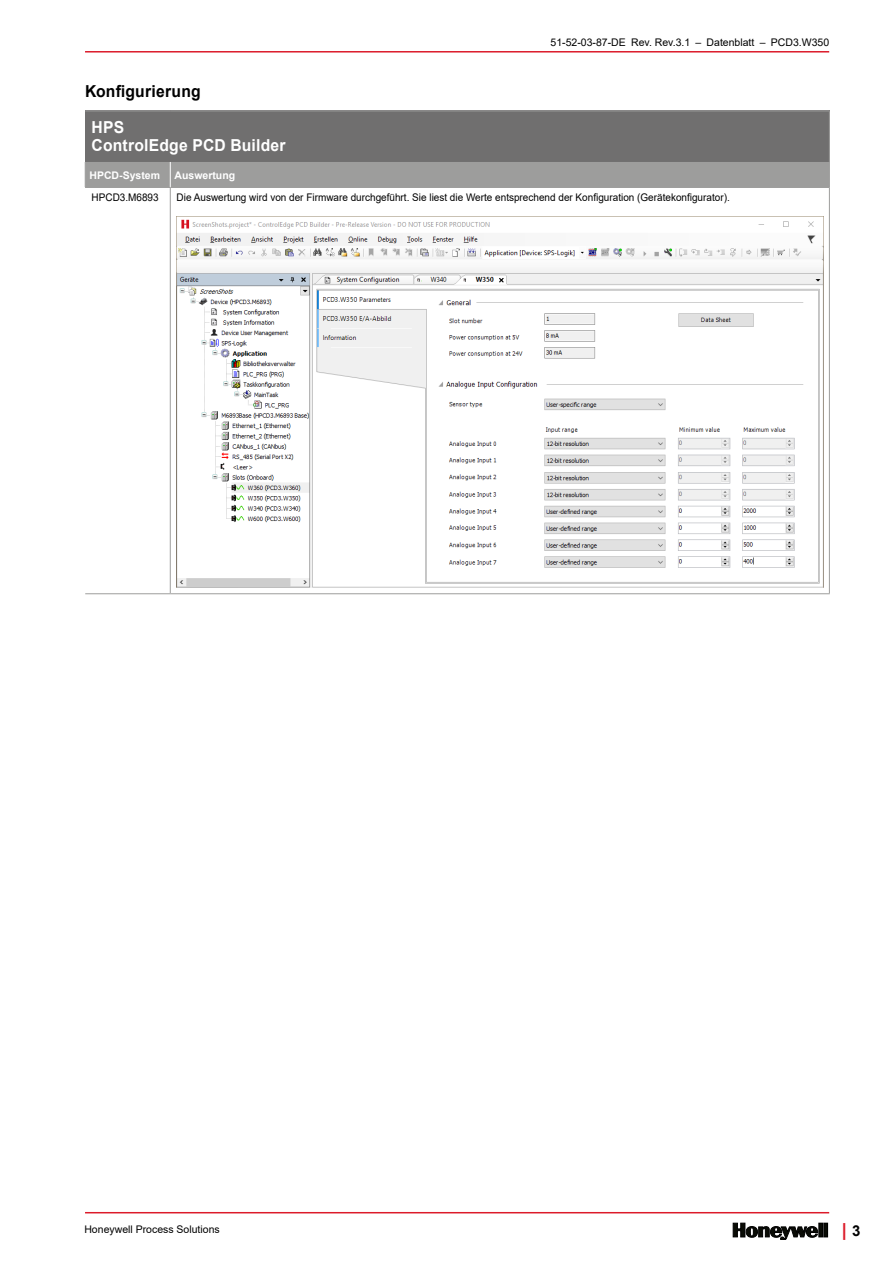
<style>
.page{position:relative;width:893px;height:1263px;background:#fff}
.page>*{position:absolute;margin:0;border:0;box-sizing:border-box;transform-origin:0 0}
.t1{font:700 18px "Arial";color:#dc1b2a}
.Text__Titel_1_Subtit{font:700 16.5px/18px "Arial";letter-spacing:.015em;color:#fff;scale:.95 1}
.Text__Titel_1_Subtit-2{font:700 16.5px "Arial";letter-spacing:.015em;color:#000;scale:.95 1}
.Tables__Data-Row__7{font:10.5px "Arial";color:#000;scale:.95 1}
.Tables__Data-Row__7-2{font:10.5px "Arial";color:#000}
.Headline_DokName_Ins{font:10.5px "Arial";color:#000}
.Tables__Data_Column{font:700 10.5px "Arial";color:#fff}
.s1{font-size:15px;color:#000}
</style>
<div class="page">
<hr style="left:85px;top:1212px;width:744px;height:1px;background:#dc1b2a">
<hr style="left:85px;top:51px;width:744px;height:2px;background:#dc1b2a">
<svg style="left:733px;top:1223px;width:85px;height:17px"></svg>
<div style="left:819px;top:1223px;width:4px;height:14px;border:1px solid #000"></div>
<div style="left:824px;top:1223px;width:4px;height:14px;border:1px solid #000"></div>
<div style="left:85px;top:111px;width:744px;height:51px;background:#706f6f"></div>
<hr style="left:829px;top:111px;width:1px;height:51px;background:#9d9d9c">
<hr style="left:85px;top:111px;width:85px;height:1px;background:#9d9d9c">
<hr style="left:170px;top:111px;width:660px;height:1px;background:#9d9d9c">
<hr style="left:829px;top:188px;width:1px;height:405px;background:#9d9d9c">
<hr style="left:171px;top:593px;width:659px;height:1px;background:#9d9d9c">
<hr style="left:170px;top:188px;width:1px;height:405px;background:#9d9d9c">
<hr style="left:85px;top:593px;width:86px;height:1px;background:#9d9d9c">
<div style="left:85px;top:162px;width:745px;height:25px;background:#9d9d9c"></div>
<hr style="left:85px;top:187px;width:85px;height:1px;background:#9d9d9c">
<hr style="left:170px;top:187px;width:660px;height:1px;background:#9d9d9c">
<img style="left:177px;top:216px;width:646px;height:371px">
<p class="Text__Titel_1_Subtit-2" style="left:85px;top:80px;width:123px">Konfigurierung</p>
<p class="Tables__Data-Row__7-2" style="left:551px;top:35px;width:280px">51-52-03-87-DE Rev. Rev.3.1 – Datenblatt – PCD3.W350</p>
<p class="Text__Titel_1_Subtit" style="left:92px;top:119px;width:206px">HPS<br>ControlEdge PCD Builder</p>
<p class="Tables__Data_Column" style="left:89px;top:167px;width:72px">HPCD-System</p>
<p class="Tables__Data_Column" style="left:175px;top:167px;width:62px">Auswertung</p>
<p class="Tables__Data-Row__7" style="left:92px;top:190px;width:72px">HPCD3.M6893</p>
<p class="Tables__Data-Row__7" style="left:177px;top:190px;width:584px">Die Auswertung wird von der Firmware durchgeführt. Sie liest die Werte entsprechend der Konfiguration (Gerätekonfigurator).</p>
<p class="Headline_DokName_Ins" style="left:84px;top:1222px;width:137px">Honeywell Process Solutions</p>
<h1 class="t1" style="left:842px;top:1216px;width:20px">| <span class="s1">3</span></h1>
</div>
